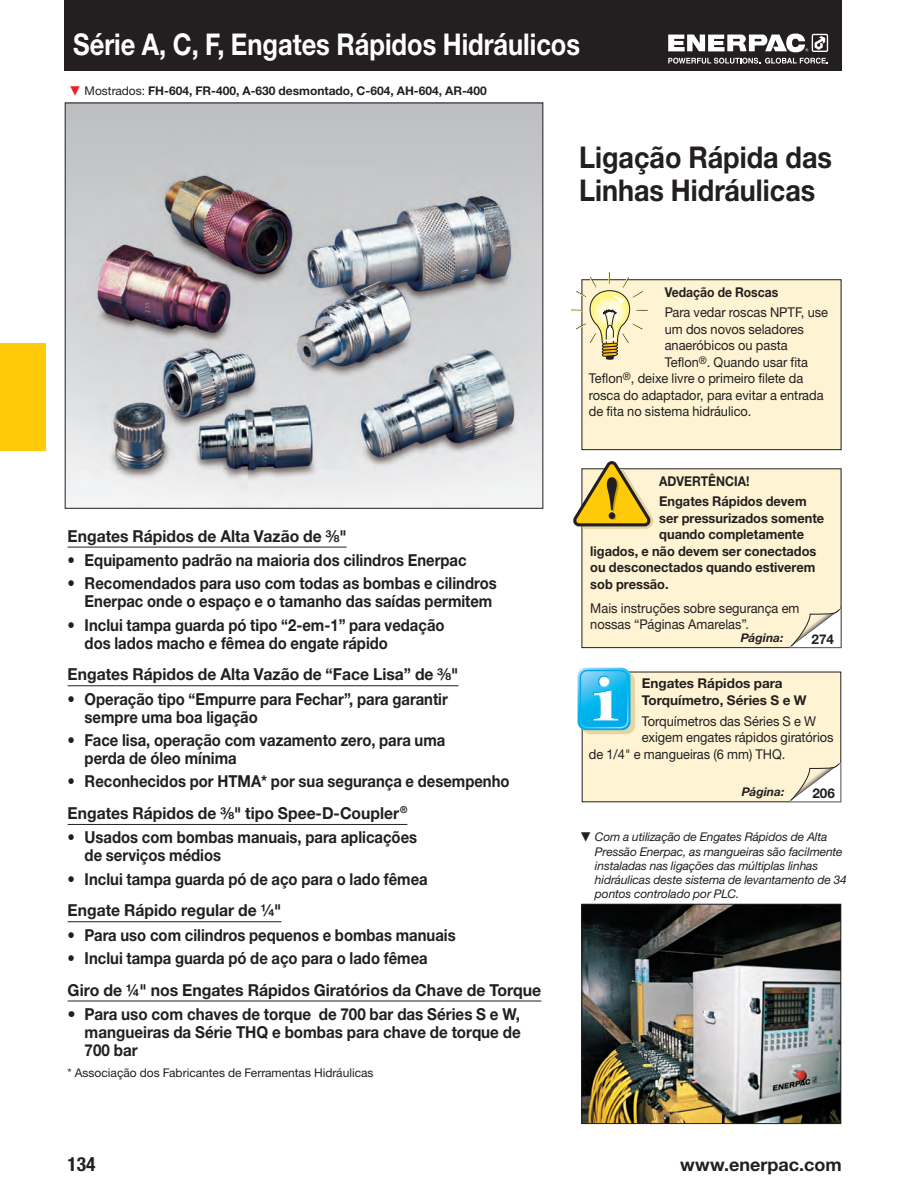
<style>
.page{position:relative;width:918px;height:1188px;background:#fff}
.page>*{position:absolute;margin:0;border:0;box-sizing:border-box;transform-origin:0 0}
.Header_L{font:700 30px "Helvetica Neue LTW1 G";color:#fff;scale:.85 1}
.Sub_Heading{font:700 30px/33px "Helvetica Neue LTW1 G";color:#231f20;scale:.9 1}
.t1{font:700 condensed 19.5px "Helvetica Neue LTW1 G";color:#231f20}
.t2{font:700 18px "Helvetica Neue LTW1 G";color:#231f20}
.Bullets-90{font:700 16.5px/18px "Helvetica Neue LTW1 G";color:#231f20;scale:.9 1}
.Bullets{font:700 16.5px "Helvetica Neue LTW1 G";color:#231f20;scale:.95 1}
.Bullets-2{font:700 16.5px/18px "Helvetica Neue LTW1 G";color:#231f20;text-align:justify}
.Bullets-3{font:700 16.5px "Helvetica Neue LTW1 G";color:#231f20;scale:.96 1}
.Info_Box_Body-S-P{font:13.5px/16.5px "Helvetica Neue LTW1 G";color:#231f20;scale:.95 1}
.Info_Box_Body-S-P-2{font:700 13.5px "Helvetica Neue LTW1 G";color:#231f20;scale:.95 1}
.Info_Box_Body{font:13.5px "Helvetica Neue LTW1 G";color:#231f20;scale:.95 1}
.Info_Box_Heading{font:700 13.5px/16.5px "Helvetica Neue LTW1 G";color:#231f20}
.Info_Box_Heading-90{font:700 13.5px "Helvetica Neue LTW1 G";color:#231f20;scale:.9 1}
.Page{font:700 13.5px "Helvetica Neue LTW1 G";color:#231f20}
._06__Application_Pic{font:italic 12px/14.2px "Helvetica Neue LTW1 G";letter-spacing:-.01em;color:#231f20}
.Glamr_CAPTION{font:700 12px "Helvetica Neue LTW1 G";color:#231f20}
.Note{font:12px "Helvetica Neue LTW1 G";color:#231f20}
.Page-2{font:italic 700 12px "Helvetica Neue LTW1 G";color:#231f20}
.s1{color:#ee1d23}
.s2{font-weight:400}
.s3{font-family:"Helvetica LT Std Fraction"}
</style>
<div class="page">
<div style="left:0;top:344px;width:46px;height:108px;background:#feca0a"></div>
<img style="left:67px;top:105px;width:474px;height:402px">
<img style="left:584px;top:906px;width:255px;height:216px">
<div style="left:582px;top:904px;width:259px;height:220px;border:1px solid #231f20"></div>
<div style="left:582px;top:280px;width:259px;height:170px;background:#fef3d2"></div>
<div style="left:582px;top:279px;width:259px;height:171px;border:1px solid #231f20"></div>
<svg style="left:571px;top:272px;width:78px;height:87px"></svg>
<div style="left:582px;top:469px;width:259px;height:179px;background:#fef3d2"></div>
<div style="left:582px;top:468px;width:259px;height:180px;border:1px solid #231f20"></div>
<svg style="left:573px;top:461px;width:80px;height:68px"></svg>
<svg style="left:786px;top:605px;width:55px;height:43px"></svg>
<div style="left:582px;top:672px;width:259px;height:130px;background:#fef3d2"></div>
<svg style="left:786px;top:759px;width:55px;height:44px"></svg>
<div style="left:582px;top:672px;width:53px;height:62px;background:#e8d4a2;border-radius:9px"></div>
<svg style="left:578px;top:668px;width:53px;height:62px"></svg>
<div style="left:64px;top:0;width:778px;height:71px;background:#231f20"></div>
<svg style="left:668px;top:34px;width:160px;height:18px"></svg>
<svg style="left:668px;top:58px;width:160px;height:6px"></svg>
<hr style="left:68px;top:547px;width:279px;height:1px;background:#231f20">
<hr style="left:68px;top:685px;width:390px;height:1px;background:#231f20">
<hr style="left:68px;top:824px;width:339px;height:1px;background:#231f20">
<hr style="left:68px;top:921px;width:214px;height:1px;background:#231f20">
<hr style="left:68px;top:1001px;width:473px;height:1px;background:#231f20">
<p class="Header_L" style="left:73px;top:26px;width:598px">Série A, C, F, Engates Rápidos Hidráulicos</p>
<p class="Glamr_CAPTION" style="left:69px;top:83px;width:419px"><span class="s1">▼</span> <span class="s2">Mostrados:</span> FH-604, FR-400, A-630 desmontado, C-604, AH-604, AR-400</p>
<p class="Bullets" style="left:68px;top:526px;width:295px">Engates Rápidos de Alta Vazão de <span class="s3">⅜</span>"</p>
<p class="Bullets-90" style="left:68px;top:551px;width:445px">• Equipamento padrão na maioria dos cilindros Enerpac</p>
<p class="Bullets-90" style="left:68px;top:574px;width:478px;text-align:right">• Recomendados para uso com todas as bombas e cilindros<br>Enerpac onde o espaço e o tamanho das saídas permitem</p>
<p class="Bullets-90" style="left:85px;top:616px;width:401px;text-indent:-17px">• Inclui tampa guarda pó tipo “2-em-1” para vedação dos lados macho e fêmea do engate rápido</p>
<p class="Bullets" style="left:68px;top:664px;width:413px">Engates Rápidos de Alta Vazão de “Face Lisa” de <span class="s3">⅜</span>"</p>
<p class="Bullets-90" style="left:85px;top:690px;width:405px;text-indent:-17px">• Operação tipo “Empurre para Fechar”, para garantir sempre uma boa ligação</p>
<p class="Bullets-90" style="left:85px;top:731px;width:402px;text-indent:-17px">• Face lisa, operação com vazamento zero, para uma perda de óleo mínima</p>
<p class="Bullets-90" style="left:68px;top:772px;width:493px">• Reconhecidos por HTMA* por sua segurança e desempenho</p>
<p class="Bullets" style="left:68px;top:803px;width:359px">Engates Rápidos de <span class="s3">⅜</span>" tipo Spee-D-Coupler<sup>®</sup></p>
<p class="Bullets-90" style="left:85px;top:828px;width:371px;text-indent:-17px">• Usados com bombas manuais, para aplicações de serviços médios</p>
<p class="Bullets-90" style="left:68px;top:870px;width:402px">• Inclui tampa guarda pó de aço para o lado fêmea</p>
<p class="Bullets" style="left:68px;top:900px;width:227px">Engate Rápido regular de <span class="s3">¼</span>"</p>
<p class="Bullets-90" style="left:68px;top:926px;width:433px">• Para uso com cilindros pequenos e bombas manuais</p>
<p class="Bullets-90" style="left:68px;top:949px;width:402px">• Inclui tampa guarda pó de aço para o lado fêmea</p>
<p class="Bullets-3" style="left:68px;top:979px;width:495px">Giro de ¼" nos Engates Rápidos Giratórios da Chave de Torque</p>
<p class="Bullets-2" style="left:85px;top:1005px;width:438px;text-indent:-17px">• Para uso com chaves de torque de 700 bar das Séries S e W, mangueiras da Série THQ e bombas para chave de torque de 700 bar</p>
<p class="Note" style="left:68px;top:1065px;width:307px">* Associação dos Fabricantes de Ferramentas Hidráulicas</p>
<p class="Sub_Heading" style="left:579px;top:141px;width:283px">Ligação Rápida das<br>Linhas Hidráulicas</p>
<p class="Info_Box_Heading-90" style="left:665px;top:283px;width:128px">Vedação de Roscas</p>
<p class="Info_Box_Body-S-P" style="left:665px;top:304px;width:174px">Para vedar roscas NPTF, use</p>
<p class="Info_Box_Body-S-P" style="left:665px;top:321px;width:148px">um dos novos seladores</p>
<p class="Info_Box_Body-S-P" style="left:665px;top:337px;width:131px">anaeróbicos ou pasta</p>
<p class="Info_Box_Body-S-P" style="left:665px;top:354px;width:152px">Teflon<sup>®</sup>. Quando usar fita</p>
<p class="Info_Box_Body-S-P" style="left:589px;top:370px;width:227px">Teflon<sup>®</sup>, deixe livre o primeiro filete da</p>
<p class="Info_Box_Body-S-P" style="left:589px;top:387px;width:249px">rosca do adaptador, para evitar a entrada</p>
<p class="Info_Box_Body-S-P" style="left:589px;top:403px;width:173px">de fita no sistema hidráulico.</p>
<p class="Info_Box_Heading-90" style="left:659px;top:472px;width:102px">ADVERTÊNCIA!</p>
<p class="Info_Box_Body-S-P-2" style="left:659px;top:493px;width:157px">Engates Rápidos devem</p>
<p class="Info_Box_Body-S-P-2" style="left:659px;top:510px;width:175px">ser pressurizados somente</p>
<p class="Info_Box_Body-S-P-2" style="left:659px;top:526px;width:154px">quando completamente</p>
<p class="Info_Box_Body-S-P-2" style="left:590px;top:543px;width:240px">ligados, e não devem ser conectados</p>
<p class="Info_Box_Body-S-P-2" style="left:590px;top:559px;width:239px">ou desconectados quando estiverem</p>
<p class="Info_Box_Body-S-P-2" style="left:590px;top:576px;width:84px">sob pressão.</p>
<p class="Info_Box_Body-S-P" style="left:590px;top:600px;width:222px">Mais instruções sobre segurança em nossas “Páginas Amarelas”.</p>
<p class="Page-2" style="left:741px;top:631px;width:44px">Página:</p>
<p class="Info_Box_Heading" style="left:642px;top:675px;width:166px">Engates Rápidos para<br>Torquímetro, Séries S e W</p>
<p class="Info_Box_Body" style="left:642px;top:712px;width:185px">Torquímetros das Séries S e W</p>
<p class="Info_Box_Body" style="left:642px;top:729px;width:204px">exigem engates rápidos giratórios</p>
<p class="Info_Box_Body" style="left:589px;top:745px;width:208px">de 1/4" e mangueiras (6 mm) THQ.</p>
<p class="Page-2" style="left:742px;top:784px;width:44px">Página:</p>
<p class="Page" style="left:812px;top:630px;width:24px">274</p>
<p class="Info_Box_Heading" style="left:812px;top:785px;width:24px">206</p>
<p class="_06__Application_Pic" style="left:595px;top:830px;width:253px;text-indent:-15px">▼ Com a utilização de Engates Rápidos de Alta Pressão Enerpac, as mangueiras são facilmente instaladas nas ligações das múltiplas linhas hidráulicas deste sistema de levantamento de 34 pontos controlado por PLC.</p>
<p class="t1" style="left:68px;top:1153px;width:30px">134</p>
<p class="t2" style="left:680px;top:1153px;width:163px">www.enerpac.com</p>
</div>
